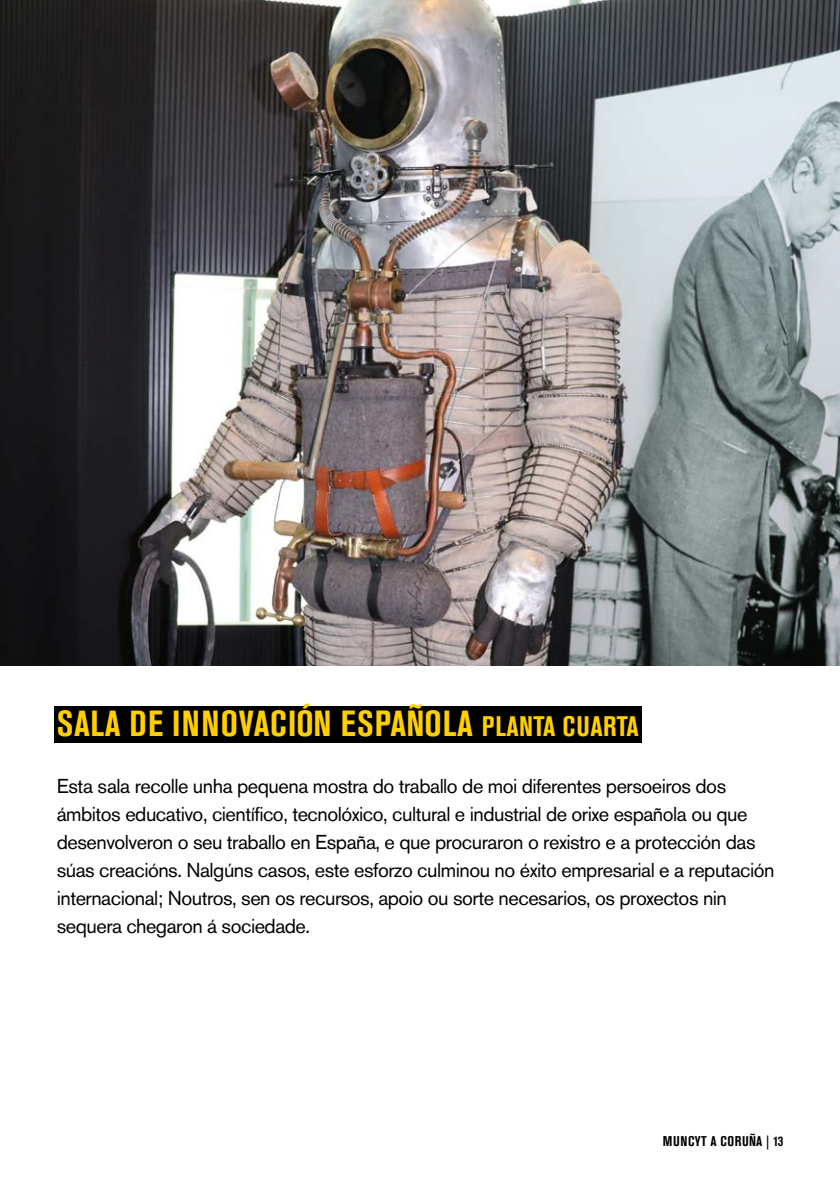
<style>
.page{position:relative;width:840px;height:1191px;background:#fff}
.page>*{position:absolute;margin:0;border:0;box-sizing:border-box;transform-origin:0 0}
.titulo_amarillo_-_sa{font:700 condensed 36px "Akzidenz Grotesk BE";letter-spacing:.02em;color:#ffd000}
.t1{font:20px/28px "Akzidenz Grotesk BE";letter-spacing:-.025em;color:#000}
.t2{font:700 condensed 14px "Akzidenz Grotesk BE";letter-spacing:.045em;color:#000}
.s1{font-size:28px}
</style>
<div class="page">
<div style="left:54px;top:706px;width:587px;height:36px;background:#000"></div>
<img style="left:0;top:0;width:839px;height:665px">
<p class="titulo_amarillo_-_sa" style="left:57px;top:703px;width:583px">SALA DE INNOVACIÓN ESPAÑOLA <span class="s1">PLANTA CUARTA</span></p>
<p class="t1" style="left:57px;top:772px;width:719px">Esta sala recolle unha pequena mostra do traballo de moi diferentes persoeiros dos ámbitos educativo, científico, tecnolóxico, cultural e industrial de orixe española ou que desenvolveron o seu traballo en España, e que procuraron o rexistro e a protección das súas creacións. Nalgúns casos, este esforzo culminou no éxito empresarial e a reputación internacional; Noutros, sen os recursos, apoio ou sorte necesarios, os proxectos nin sequera chegaron á sociedade.</p>
<p class="t2" style="left:662px;top:1133px;width:122px">MUNCYT A CORUÑA | 13</p>
</div>
